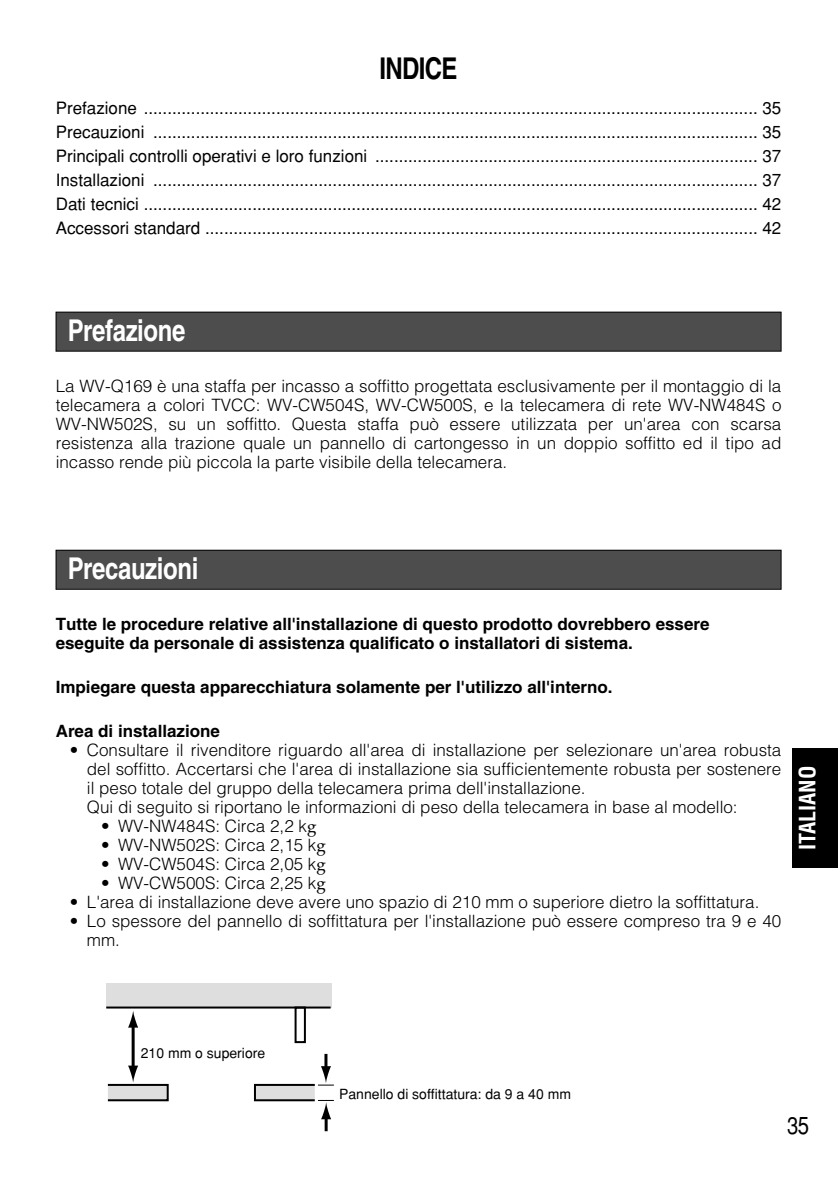
<style>
.page{position:relative;width:838px;height:1190px;background:#fff}
.page>*{position:absolute;margin:0;border:0;box-sizing:border-box;transform-origin:0 0}
.t1{font:700 30px "Helvetica";letter-spacing:-.015em;color:#fff;scale:.8 1}
.t2{font:700 30px "Helvetica";letter-spacing:-.03em;color:#000;scale:.8 1}
.t3{font:24px "Helvetica";color:#000;scale:.85 1}
.t4{font:700 condensed 22px "Helvetica";color:#fff}
.t5{font:300 17px/19px "Helvetica";color:#000}
.t6{font:17px/24px "Helvetica";color:#000;text-align:justify}
.t7{font:700 17px/19px "Helvetica";color:#000}
.t8{font:14px "Helvetica";color:#000}
.s1{font-family:"Palatino";font-weight:400}
</style>
<div class="page">
<div style="left:106px;top:983px;width:226px;height:25px;background:#dedede"></div>
<hr style="left:106px;top:1007px;width:225px;height:2px;background:#000">
<div style="left:254px;top:1084px;width:62px;height:17px;background:#dedede;border:2px solid #000"></div>
<div style="left:107px;top:1084px;width:62px;height:17px;background:#dedede;border:2px solid #000"></div>
<div style="left:295px;top:1007px;width:11px;height:36px;border:2px solid #000"></div>
<hr style="left:132px;top:1024px;width:3px;height:45px;background:#000">
<svg style="left:128px;top:1066px;width:10px;height:17px"></svg>
<svg style="left:128px;top:1011px;width:10px;height:17px"></svg>
<hr style="left:324px;top:1054px;width:3px;height:16px;background:#000">
<hr style="left:325px;top:1116px;width:3px;height:15px;background:#000">
<svg style="left:318px;top:1066px;width:16px;height:20px"></svg>
<svg style="left:318px;top:1100px;width:16px;height:19px"></svg>
<div style="left:56px;top:551px;width:725px;height:38px;background:#4d4d4d"></div>
<div style="left:56px;top:550px;width:725px;height:40px;border:1px solid #000"></div>
<div style="left:56px;top:312px;width:725px;height:39px;background:#4d4d4d"></div>
<div style="left:56px;top:312px;width:725px;height:40px;border:1px solid #000"></div>
<div style="left:793px;top:748px;width:45px;height:119px;background:#000"></div>
<h1 class="t2" style="left:380px;top:57px;width:99px">INDICE</h1>
<p class="t6" style="left:56px;top:98px;width:727px">Prefazione .................................................................................................................................. 35<br>Precauzioni ................................................................................................................................ 35<br>Principali controlli operativi e loro funzioni ................................................................................. 37<br>Installazioni ................................................................................................................................ 37<br>Dati tecnici .................................................................................................................................. 42<br>Accessori standard ..................................................................................................................... 42</p>
<h1 class="t1" style="left:68px;top:320px;width:149px">Prefazione</h1>
<p class="t5" style="left:56px;top:378px;width:727px;text-align:justify">La WV-Q169 è una staffa per incasso a soffitto progettata esclusivamente per il montaggio di la telecamera a colori TVCC: WV-CW504S, WV-CW500S, e la telecamera di rete WV-NW484S o WV-NW502S, su un soffitto. Questa staffa può essere utilizzata per un'area con scarsa resistenza alla trazione quale un pannello di cartongesso in un doppio soffitto ed il tipo ad incasso rende più piccola la parte visibile della telecamera.</p>
<h1 class="t1" style="left:68px;top:558px;width:165px">Precauzioni</h1>
<p class="t7" style="left:56px;top:616px;width:655px">Tutte le procedure relative all'installazione di questo prodotto dovrebbero essere eseguite da personale di assistenza qualificato o installatori di sistema.</p>
<p class="t7" style="left:56px;top:679px;width:558px">Impiegare questa apparecchiatura solamente per l'utilizzo all'interno.</p>
<p class="t7" style="left:56px;top:723px;width:166px">Area di installazione</p>
<p class="t5" style="left:87px;top:742px;width:696px;text-indent:-17px">• Consultare il rivenditore riguardo all'area di installazione per selezionare un'area robusta del soffitto. Accertarsi che l'area di installazione sia sufficientemente robusta per sostenere il peso totale del gruppo della telecamera prima dell'installazione.<br>Qui di seguito si riportano le informazioni di peso della telecamera in base al modello:</p>
<p class="t5" style="left:101px;top:818px;width:217px">• WV-NW484S: Circa 2,2 k<span class="s1">g</span></p>
<p class="t5" style="left:101px;top:837px;width:226px">• WV-NW502S: Circa 2,15 k<span class="s1">g</span></p>
<p class="t5" style="left:101px;top:856px;width:226px">• WV-CW504S: Circa 2,05 k<span class="s1">g</span></p>
<p class="t5" style="left:101px;top:875px;width:226px">• WV-CW500S: Circa 2,25 k<span class="s1">g</span></p>
<p class="t5" style="left:70px;top:894px;width:691px">• L'area di installazione deve avere uno spazio di 210 mm o superiore dietro la soffittatura.</p>
<p class="t5" style="left:87px;top:913px;width:696px;text-indent:-17px">• Lo spessore del pannello di soffittatura per l'installazione può essere compreso tra 9 e 40 mm.</p>
<p class="t4" style="left:799px;top:850px;width:86px;rotate:-90deg">ITALIANO</p>
<p class="t8" style="left:141px;top:1048px;width:126px">210 mm o superiore</p>
<p class="t8" style="left:339px;top:1089px;width:233px">Pannello di soffittatura: da 9 a 40 mm</p>
<h2 class="t3" style="left:787px;top:1117px;width:28px">35</h2>
</div>
